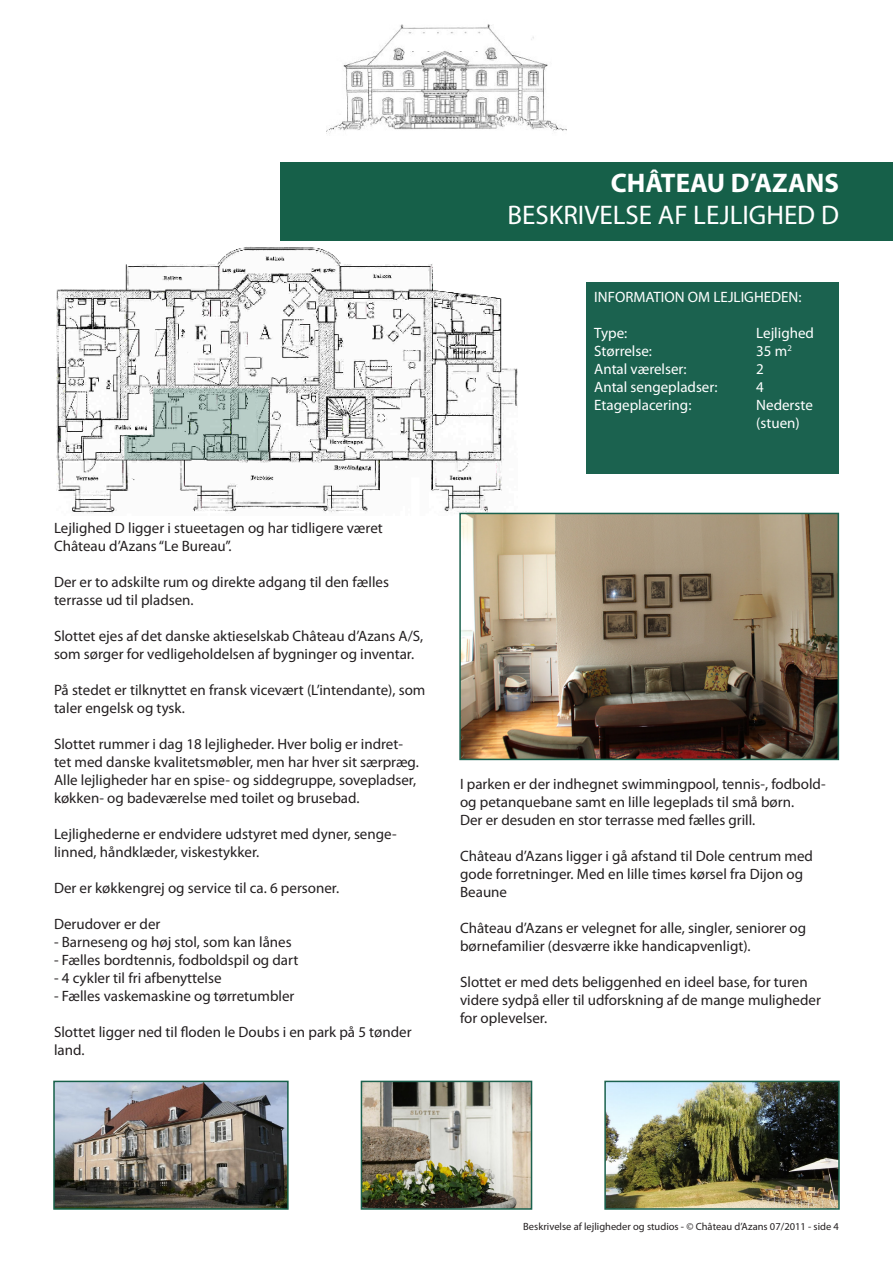
<style>
.page{position:relative;width:893px;height:1263px;background:#fff}
.page>*{position:absolute;margin:0;border:0;box-sizing:border-box;transform-origin:0 0}
.t1{font:27px "Myriad Pro";color:#fff}
.t2{font:700 27px "Myriad Pro";color:#fff}
.t3{font:15px/18px "Myriad Pro";color:#231f20}
.t4{font:15px "Myriad Pro";color:#fff}
.t5{font:10.5px "Myriad Pro";color:#231f20}
</style>
<div class="page">
<div style="left:281px;top:162px;width:612px;height:78px;background:#166049"></div>
<div style="left:586px;top:282px;width:252px;height:191px;background:#1b624f"></div>
<img style="left:327px;top:24px;width:239px;height:110px">
<img style="left:56px;top:1084px;width:230px;height:123px">
<div style="left:53px;top:1081px;width:236px;height:129px;border:2px solid #166049"></div>
<img style="left:364px;top:1084px;width:165px;height:123px">
<div style="left:361px;top:1081px;width:171px;height:129px;border:2px solid #1b624f"></div>
<img style="left:607px;top:1084px;width:230px;height:123px">
<div style="left:604px;top:1081px;width:236px;height:129px;border:2px solid #1b624f"></div>
<img style="left:56px;top:246px;width:461px;height:268px">
<svg style="left:124px;top:388px;width:145px;height:72px;background:#abbdb8"></svg>
<img style="left:462px;top:516px;width:374px;height:241px">
<div style="left:459px;top:513px;width:380px;height:247px;border:2px solid #1b624f"></div>
<p class="t2" style="left:611px;top:165px;width:230px">CHÂTEAU D’AZANS</p>
<p class="t1" style="left:508px;top:198px;width:333px">BESKRIVELSE AF LEJLIGHED D</p>
<p class="t4" style="left:594px;top:287px;width:209px">INFORMATION OM LEJLIGHEDEN:</p>
<p class="t4" style="left:594px;top:323px;width:35px">Type:</p>
<p class="t4" style="left:756px;top:323px;width:59px">Lejlighed</p>
<p class="t4" style="left:594px;top:341px;width:59px">Størrelse:</p>
<p class="t4" style="left:756px;top:341px;width:37px">35 m<sup>2</sup></p>
<p class="t4" style="left:594px;top:359px;width:94px">Antal værelser:</p>
<p class="t4" style="left:756px;top:359px;width:9px">2</p>
<p class="t4" style="left:594px;top:377px;width:125px">Antal sengepladser:</p>
<p class="t4" style="left:756px;top:377px;width:9px">4</p>
<p class="t4" style="left:594px;top:395px;width:99px">Etageplacering:</p>
<p class="t4" style="left:756px;top:395px;width:58px">Nederste</p>
<p class="t4" style="left:756px;top:413px;width:45px">(stuen)</p>
<p class="t3" style="left:54px;top:519px;width:330px">Lejlighed D ligger i stueetagen og har tidligere været</p>
<p class="t3" style="left:54px;top:537px;width:179px">Château d’Azans “Le Bureau”.</p>
<p class="t3" style="left:54px;top:573px;width:336px">Der er to adskilte rum og direkte adgang til den fælles</p>
<p class="t3" style="left:54px;top:591px;width:141px">terrasse ud til pladsen.</p>
<p class="t3" style="left:54px;top:627px;width:371px">Slottet ejes af det danske aktieselskab Château d’Azans A/S, som sørger for vedligeholdelsen af bygninger og inventar.</p>
<p class="t3" style="left:54px;top:681px;width:373px">På stedet er tilknyttet en fransk vicevært (L’intendante), som taler engelsk og tysk.</p>
<p class="t3" style="left:54px;top:735px;width:366px">Slottet rummer i dag 18 lejligheder. Hver bolig er indret&shy;tet med danske kvalitetsmøbler, men har hver sit særpræg.<br>Alle lejligheder har en spise- og siddegruppe, sovepladser, køkken- og badeværelse med toilet og brusebad.</p>
<p class="t3" style="left:54px;top:825px;width:344px">Lejlighederne er endvidere udstyret med dyner, senge&shy;linned, håndklæder, viskestykker.</p>
<p class="t3" style="left:54px;top:879px;width:287px">Der er køkkengrej og service til ca. 6 personer.</p>
<p class="t3" style="left:54px;top:915px;width:108px">Derudover er der</p>
<p class="t3" style="left:54px;top:933px;width:239px">- Barneseng og høj stol, som kan lånes</p>
<p class="t3" style="left:54px;top:951px;width:246px">- Fælles bordtennis, fodboldspil og dart</p>
<p class="t3" style="left:54px;top:969px;width:169px">- 4 cykler til fri afbenyttelse</p>
<p class="t3" style="left:54px;top:987px;width:242px">- Fælles vaskemaskine og tørretumbler</p>
<p class="t3" style="left:54px;top:1023px;width:359px">Slottet ligger ned til floden le Doubs i en park på 5 tønder land.</p>
<p class="t3" style="left:460px;top:774px;width:367px">I parken er der indhegnet swimmingpool, tennis-, fodbold&shy;og petanquebane samt en lille legeplads til små børn.</p>
<p class="t3" style="left:460px;top:810px;width:297px">Der er desuden en stor terrasse med fælles grill.</p>
<p class="t3" style="left:460px;top:846px;width:354px">Château d’Azans ligger i gå afstand til Dole centrum med gode forretninger. Med en lille times kørsel fra Dijon og<br>Beaune</p>
<p class="t3" style="left:460px;top:918px;width:348px">Château d’Azans er velegnet for alle, singler, seniorer og børnefamilier (desværre ikke handicapvenligt).</p>
<p class="t3" style="left:460px;top:972px;width:362px">Slottet er med dets beliggenhed en ideel base, for turen videre sydpå eller til udforskning af de mange muligheder for oplevelser.</p>
<p class="t5" style="left:523px;top:1219px;width:317px">Beskrivelse af lejligheder og studios - © Château d’Azans 07/2011 - side 4</p>
</div>
